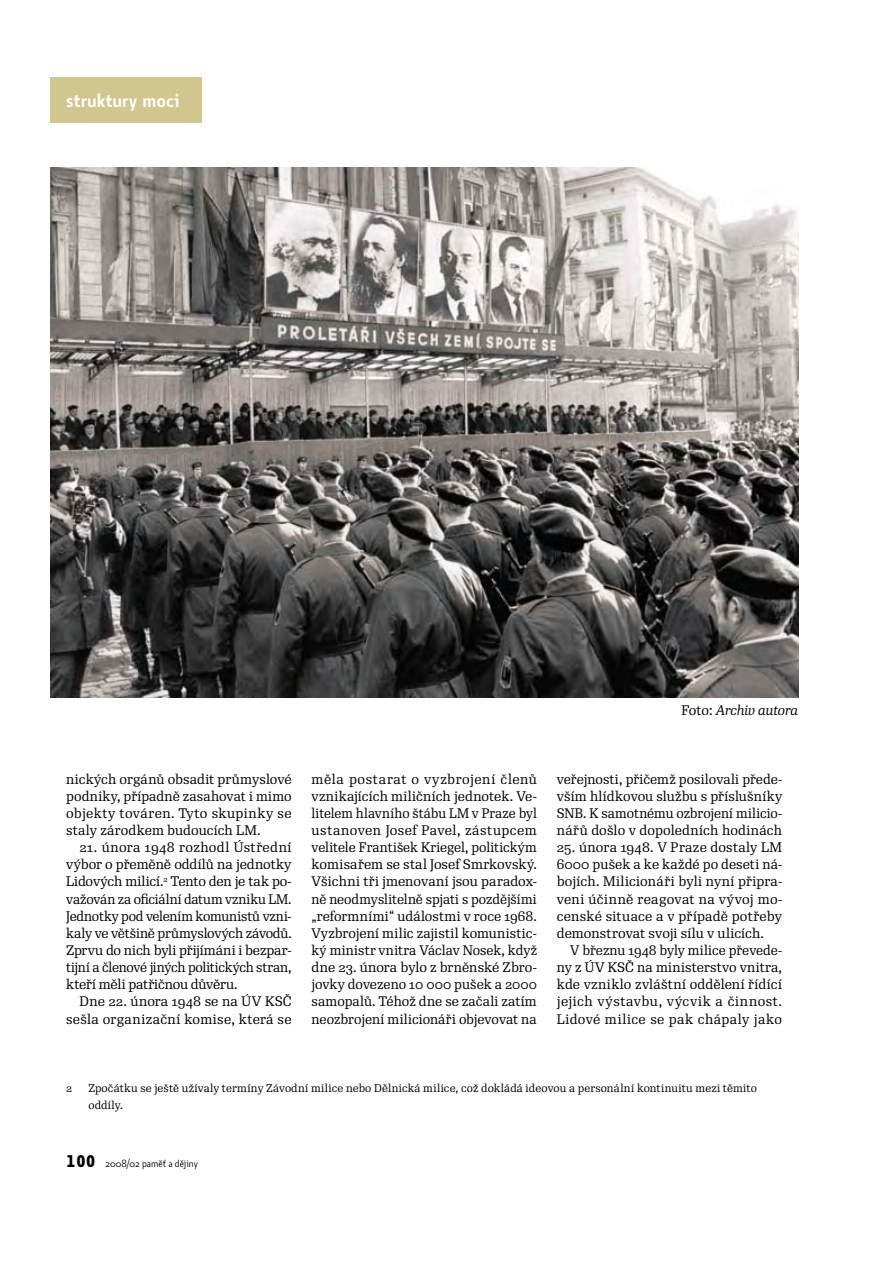
<style>
.page{position:relative;width:893px;height:1263px;background:#fff}
.page>*{position:absolute;margin:0;border:0;box-sizing:border-box;transform-origin:0 0}
.t1{font:600 18.75px "Botanika Std";color:#fff}
.t2{font:13.35px/17.1px "Re Public Std";letter-spacing:.015em;color:#000;text-align:justify}
.t3{font:italic 13.35px "Re Public Std";letter-spacing:-.01em;color:#000}
.t4{font:10.95px/17.1px "Re Public Std";letter-spacing:.01em;color:#000}
.t5{font:10.2px "Botanika Std";color:#000}
.s1{font-style:normal}
.s2{font-family:"Botanika Mono";font-weight:700;font-size:16.35px}
</style>
<div class="page">
<div style="left:50px;top:77px;width:152px;height:46px;background:#d1c68e"></div>
<img style="left:50px;top:167px;width:748px;height:531px">
<h1 class="t1" style="left:66px;top:93px;width:115px">struktury moci</h1>
<p class="t3" style="left:681px;top:704px;width:118px"><span class="s1">Foto:</span> Archiv autora</p>
<p class="t2" style="left:66px;top:771px;width:227px">nických orgánů obsadit průmyslové podniky, případně zasahovat i mimo objekty továren. Tyto skupinky se staly zárodkem budoucích LM.</p>
<p class="t2" style="left:66px;top:840px;width:227px;text-indent:13px">21. února 1948 rozhodl Ústřední výbor o přeměně oddílů na jednotky Lidových milicí.<sup>2</sup> Tento den je tak po&shy;važován za oficiální datum vzniku LM.<br>Jednotky pod velením komunistů vzni&shy;kaly ve většině průmyslových závodů.<br>Zprvu do nich byli přijímáni i bezpar&shy;tijní a členové jiných politických stran, kteří měli patřičnou důvěru.</p>
<p class="t2" style="left:66px;top:994px;width:227px;text-align:right">Dne 22. února 1948 se na ÚV KSČ sešla organizační komise, která se</p>
<p class="t2" style="left:311px;top:771px;width:227px">měla postarat o vyzbrojení členů vznikajících miličních jednotek. Ve&shy;litelem hlavního štábu LM v Praze byl ustanoven Josef Pavel, zástupcem velitele František Kriegel, politickým komisařem se stal Josef Smrkovský.<br>Všichni tři jmenovaní jsou paradox&shy;ně neodmyslitelně spjati s pozdějšími „reformními“ událostmi v roce 1968.<br>Vyzbrojení milic zajistil komunistic&shy;ký ministr vnitra Václav Nosek, když dne 23. února bylo z brněnské Zbro&shy;jovky dovezeno 10 000 pušek a 2000 samopalů. Téhož dne se začali zatím neozbrojení milicionáři objevovat na</p>
<p class="t2" style="left:557px;top:771px;width:227px">veřejnosti, přičemž posilovali přede&shy;vším hlídkovou službu s příslušníky SNB. K samotnému ozbrojení milicio&shy;nářů došlo v dopoledních hodinách</p>
<p class="t2" style="left:557px;top:840px;width:227px">25. února 1948. V Praze dostaly LM 6000 pušek a ke každé po deseti ná&shy;bojích. Milicionáři byli nyní připra&shy;veni účinně reagovat na vývoj mo&shy;censké situace a v případě potřeby demonstrovat svoji sílu v ulicích.</p>
<p class="t2" style="left:557px;top:943px;width:227px;text-indent:13px">V březnu 1948 byly milice převede&shy;ny z ÚV KSČ na ministerstvo vnitra, kde vzniklo zvláštní oddělení řídící jejich výstavbu, výcvik a činnost.<br>Lidové milice se pak chápaly jako</p>
<p class="t4" style="left:66px;top:1080px;width:7px">2</p>
<p class="t4" style="left:88px;top:1080px;width:670px">Zpočátku se ještě užívaly termíny Závodní milice nebo Dělnická milice, což dokládá ideovou a personální kontinuitu mezi těmito oddíly.</p>
<p class="t5" style="left:66px;top:1159px;width:133px"><span class="s2">100</span> 2008/02 paměť a dějiny</p>
</div>
